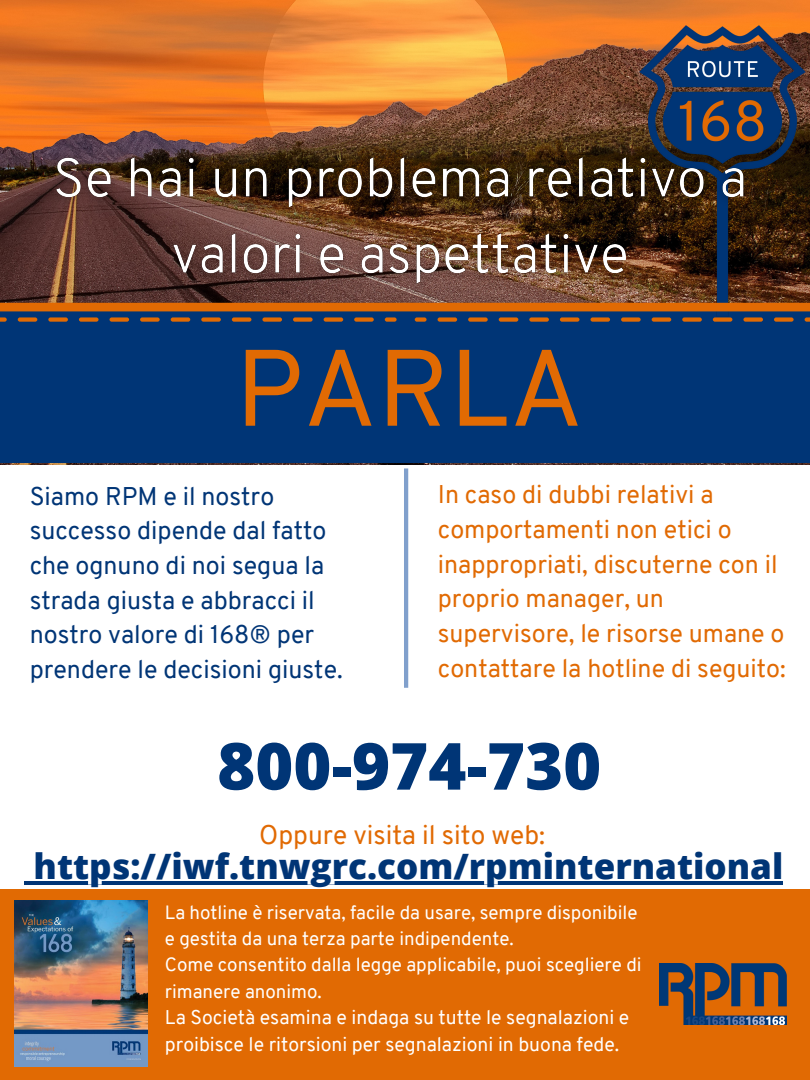
<style>
.page{position:relative;width:810px;height:1080px;background:#fff}
.page>*{position:absolute;margin:0;border:0;box-sizing:border-box;transform-origin:0 0}
.t1{font:108.44px "Overpass";color:#e16a03}
.t2{font:800 65px "Open Sans";color:#003576}
.t3{font:800 35px "Open Sans";color:#003576}
.t4{font:26.25px "Overpass";color:#e16a03}
.t5{font:25px/34.7px "Overpass";color:#e16a03}
.t6{font:25px/34.7px "Overpass";color:#003576}
.t7{font:19.38px/26.8px "Overpass";color:#fff}
.t8{font:18.75px/26.2px "Overpass";color:#fff}
</style>
<div class="page">
<img style="left:0;top:0;width:810px;height:464px">
<div style="left:0;top:306px;width:810px;height:157px;background:#003576"></div>
<img style="left:514px;top:0;width:296px;height:321px">
<div style="left:0;top:889px;width:810px;height:191px;background:#e16a03"></div>
<img style="left:659px;top:963px;width:128px;height:62px">
<svg style="left:0;top:317px;width:7px;height:5px"></svg>
<svg style="left:18px;top:317px;width:356px;height:5px"></svg>
<div style="left:385px;top:317px;width:12px;height:5px;background:#e16a03;border-radius:2px"></div>
<div style="left:415px;top:317px;width:12px;height:5px;background:#e16a03;border-radius:2px"></div>
<svg style="left:438px;top:317px;width:356px;height:5px"></svg>
<svg style="left:805px;top:317px;width:5px;height:5px"></svg>
<div style="left:0;top:303px;width:810px;height:8px;background:#e16a03"></div>
<svg style="left:404px;top:468px;width:4px;height:220px"></svg>
<img style="left:15px;top:900px;width:132px;height:167px">
<svg style="left:25px;top:881px;width:9px;height:3px"></svg>
<hr style="left:34px;top:881px;width:749px;height:3px;background:#003576">
<img style="left:39px;top:144px;width:722px;height:157px">
<p class="t1" style="left:235px;top:344px;width:350px">PARLA</p>
<p class="t6" style="left:30px;top:481px;width:315px">Siamo RPM e il nostro successo dipende dal fatto che ognuno di noi segua la strada giusta e abbracci il nostro valore di 168® per prendere le decisioni giuste.</p>
<p class="t5" style="left:438px;top:480px;width:350px">In caso di dubbi relativi a comportamenti non etici o inappropriati, discuterne con il proprio manager, un supervisore, le risorse umane o contattare la hotline di seguito:</p>
<p class="t2" style="left:217px;top:720px;width:386px">800-974-730</p>
<p class="t4" style="left:259px;top:824px;width:287px">Oppure visita il sito web:</p>
<p class="t3" style="left:34px;top:842px;width:751px">https://iwf.tnwgrc.com/rpminternational</p>
<p class="t8" style="left:165px;top:901px;width:474px">La hotline è riservata, facile da usare, sempre disponibile e gestita da una terza parte indipendente.</p>
<p class="t8" style="left:165px;top:954px;width:478px">Come consentito dalla legge applicabile, puoi scegliere di rimanere anonimo.</p>
<p class="t7" style="left:165px;top:1006px;width:466px">La Società esamina e indaga su tutte le segnalazioni e proibisce le ritorsioni per segnalazioni in buona fede.</p>
</div>
